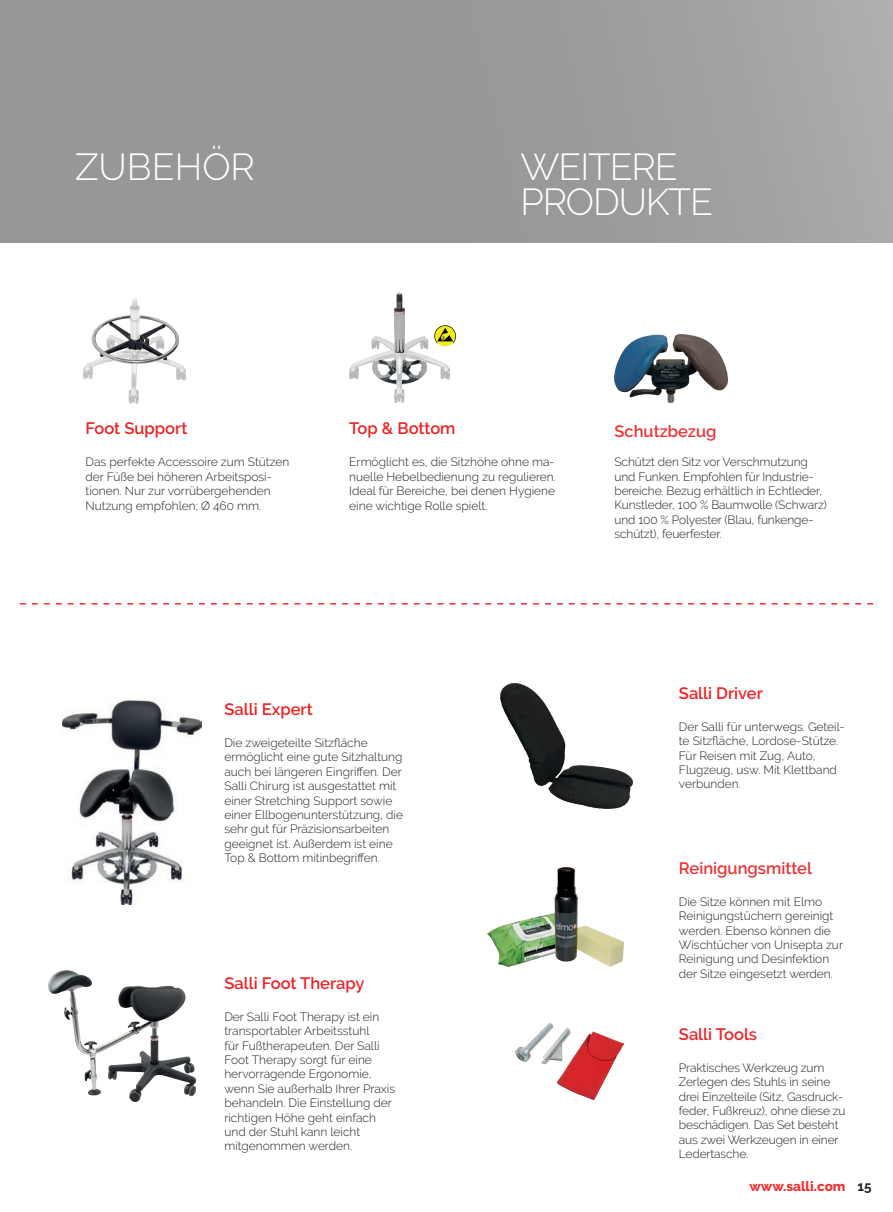
<style>
.page{position:relative;width:893px;height:1212px;background:#fff}
.page>*{position:absolute;margin:0;border:0;box-sizing:border-box;transform-origin:0 0}
.t1{font:300 37.5px/34.5px "Raleway";letter-spacing:-.03em;color:#fff}
.t2{font:300 37.5px "Raleway";color:#fff}
.Eng_Headline_Smaller{font:600 16.5px "Raleway";color:#ee2123}
.Eng_Headline_Smaller-2{font:600 16.5px "Raleway";color:#ee3234}
.t3{font:800 13.5px "Raleway";color:#ee3234}
.Ger_basic_smaller{font:300 12px/14.4px "Raleway";color:#231f20}
.Eng_basic_smaller{font:300 12px/14.4px "Raleway";color:#231f20}
.s1{font-weight:700;color:#231f20}
</style>
<div class="page">
<div style="left:0;top:0;width:893px;height:242px;background:linear-gradient(to right,#939191,#a6a4a5)"></div>
<img style="left:500px;top:683px;width:132px;height:126px">
<img style="left:614px;top:335px;width:113px;height:68px">
<img style="left:515px;top:1023px;width:109px;height:76px">
<img style="left:84px;top:298px;width:101px;height:105px">
<img style="left:92px;top:314px;width:87px;height:49px">
<img style="left:349px;top:326px;width:100px;height:77px">
<img style="left:372px;top:360px;width:54px;height:24px">
<img style="left:395px;top:292px;width:9px;height:60px">
<img style="left:488px;top:868px;width:136px;height:98px">
<img style="left:48px;top:970px;width:148px;height:132px">
<img style="left:63px;top:699px;width:139px;height:205px">
<svg style="left:20px;top:603px;width:853px;height:1px"></svg>
<div style="left:435px;top:325px;width:21px;height:21px;background:#f4ec17;border-radius:50%"></div>
<svg style="left:434px;top:325px;width:22px;height:18px"></svg>
<p class="t2" style="left:75px;top:145px;width:181px">ZUBEHÖR</p>
<p class="t1" style="left:521px;top:149px;width:194px">WEITERE<br>PRODUKTE</p>
<p class="Eng_Headline_Smaller" style="left:86px;top:419px;width:103px">Foot Support</p>
<p class="Eng_Headline_Smaller" style="left:349px;top:419px;width:108px">Top &amp; Bottom</p>
<p class="Ger_basic_smaller" style="left:86px;top:455px;width:205px">Das perfekte Accessoire zum Stützen der Füße bei höheren Arbeitsposi&shy;tionen. Nur zur vorrübergehenden Nutzung empfohlen; Ø 460 mm.</p>
<p class="Ger_basic_smaller" style="left:349px;top:455px;width:208px;text-align:justify">Ermöglicht es, die Sitzhöhe ohne ma&shy;nuelle Hebelbedienung zu regulieren.<br>Ideal für Bereiche, bei denen Hygiene eine wichtige Rolle spielt.</p>
<p class="Eng_Headline_Smaller" style="left:224px;top:700px;width:90px">Salli Expert</p>
<p class="Ger_basic_smaller" style="left:224px;top:735px;width:180px">Die zweigeteilte Sitzfläche ermöglicht eine gute Sitzhaltung auch bei längeren Eingriffen. Der<br>Salli Chirurg ist ausgestattet mit einer Stretching Support sowie einer Ellbogenunterstützung, die sehr gut für Präzisionsarbeiten geeignet ist. Außerdem ist eine<br>Top &amp; Bottom mitinbegriffen.</p>
<p class="Eng_Headline_Smaller" style="left:224px;top:974px;width:142px">Salli Foot Therapy</p>
<p class="Eng_basic_smaller" style="left:224px;top:1009px;width:172px">Der Salli Foot Therapy ist ein transportabler Arbeitsstuhl<br>für Fußtherapeuten. Der Salli<br>Foot Therapy sorgt für eine hervorragende Ergonomie, wenn Sie außerhalb Ihrer Praxis behandeln. Die Einstellung der richtigen Höhe geht einfach und der Stuhl kann leicht mitgenommen werden.</p>
<p class="Eng_Headline_Smaller-2" style="left:614px;top:421px;width:103px">Schutzbezug</p>
<p class="Ger_basic_smaller" style="left:614px;top:455px;width:214px">Schützt den Sitz vor Verschmutzung und Funken. Empfohlen für Industrie&shy;bereiche. Bezug erhältlich in Echtleder, Kunstleder, 100 % Baumwolle (Schwarz) und 100 % Polyester (Blau, funkenge&shy;schützt), feuerfester.</p>
<p class="Eng_Headline_Smaller" style="left:679px;top:684px;width:86px">Salli Driver</p>
<p class="Ger_basic_smaller" style="left:679px;top:719px;width:167px">Der Salli für unterwegs. Geteil&shy;te Sitzfläche, Lordose-Stütze.<br>Für Reisen mit Zug, Auto,<br>Flugzeug, usw. Mit Klettband verbunden.</p>
<p class="Eng_Headline_Smaller-2" style="left:679px;top:858px;width:135px">Reinigungsmittel</p>
<p class="Ger_basic_smaller" style="left:679px;top:894px;width:166px">Die Sitze können mit Elmo<br>Reinigungstüchern gereinigt werden. Ebenso können die<br>Wischtücher von Unisepta zur<br>Reinigung und Desinfektion der Sitze eingesetzt werden.</p>
<p class="Eng_Headline_Smaller" style="left:679px;top:1024px;width:80px">Salli Tools</p>
<p class="Ger_basic_smaller" style="left:679px;top:1060px;width:168px">Praktisches Werkzeug zum<br>Zerlegen des Stuhls in seine drei Einzelteile (Sitz, Gasdruck&shy;feder, Fußkreuz), ohne diese zu beschädigen. Das Set besteht aus zwei Werkzeugen in einer<br>Ledertasche.</p>
<p class="t3" style="left:749px;top:1178px;width:124px">www.salli.com <span class="s1">15</span></p>
</div>
